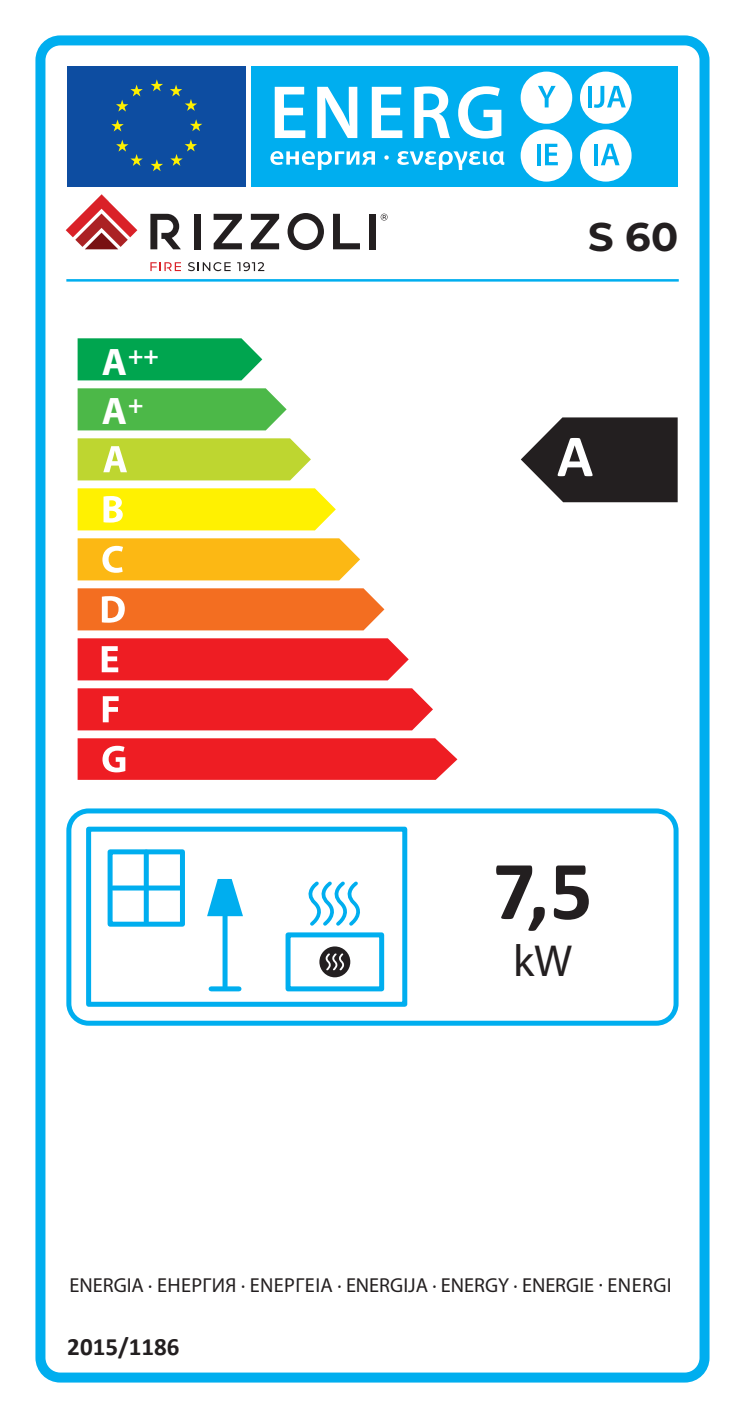
<style>
.page{position:relative;width:745px;height:1418px;background:#fff}
.page>*{position:absolute;margin:0;border:0;box-sizing:border-box;transform-origin:0 0}
.t1{font:700 84.5px "Calibri";color:#231f20}
.t2{font:700 60px "Calibri";color:#fff}
.t3{font:700 45px "Calibri";color:#fff}
.t4{font:45px "Myriad Pro";color:#231f20}
.t5{font:700 40px "Montserrat";color:#231f20}
.t6{font:700 38.5px "Myriad Pro";color:#fff}
.t7{font:700 25.75px "Myriad Pro";color:#fff}
.t8{font:700 25px "Calibri";color:#231f20}
.t9{font:20.25px "Myriad Pro";letter-spacing:.005em;color:#231f20}
.s1{font-size:38.5px}
</style>
<div class="page">
<div style="left:35px;top:35px;width:674px;height:1347px;border:10px solid #00aeef;border-radius:20px"></div>
<div style="left:67px;top:66px;width:178px;height:120px;background:#0d4da1"></div>
<div style="left:251px;top:66px;width:426px;height:120px;background:#00aeef"></div>
<svg style="left:170px;top:85px;width:27px;height:26px"></svg>
<svg style="left:151px;top:79px;width:12px;height:12px"></svg>
<svg style="left:116px;top:85px;width:27px;height:27px"></svg>
<svg style="left:111px;top:120px;width:13px;height:11px"></svg>
<svg style="left:116px;top:140px;width:27px;height:26px"></svg>
<svg style="left:151px;top:159px;width:12px;height:12px"></svg>
<svg style="left:170px;top:140px;width:27px;height:26px"></svg>
<svg style="left:190px;top:119px;width:12px;height:12px"></svg>
<svg style="left:274px;top:87px;width:31px;height:51px"></svg>
<svg style="left:317px;top:87px;width:40px;height:51px"></svg>
<svg style="left:371px;top:87px;width:31px;height:51px"></svg>
<svg style="left:414px;top:86px;width:36px;height:52px"></svg>
<svg style="left:458px;top:86px;width:43px;height:53px"></svg>
<svg style="left:270px;top:151px;width:105px;height:19px"></svg>
<svg style="left:384px;top:155px;width:4px;height:5px"></svg>
<svg style="left:397px;top:151px;width:107px;height:19px"></svg>
<div style="left:520px;top:72px;width:52px;height:52px;background:#fff;border-radius:50%"></div>
<svg style="left:538px;top:86px;width:17px;height:21px"></svg>
<div style="left:579px;top:72px;width:52px;height:52px;background:#fff;border-radius:50%"></div>
<div style="left:520px;top:129px;width:52px;height:53px;background:#fff;border-radius:50%"></div>
<svg style="left:537px;top:144px;width:3px;height:21px"></svg>
<svg style="left:545px;top:144px;width:12px;height:21px"></svg>
<div style="left:579px;top:129px;width:52px;height:53px;background:#fff;border-radius:50%"></div>
<svg style="left:588px;top:86px;width:3px;height:21px"></svg>
<svg style="left:594px;top:86px;width:31px;height:22px"></svg>
<svg style="left:594px;top:144px;width:3px;height:21px"></svg>
<svg style="left:601px;top:144px;width:18px;height:21px"></svg>
<hr style="left:66px;top:279px;width:612px;height:2px;background:#00aeef">
<svg style="left:520px;top:417px;width:157px;height:85px;background:#423f3f"></svg>
<div style="left:66px;top:808px;width:612px;height:217px;border:5px solid #00aeef;border-radius:20px"></div>
<div style="left:78px;top:388px;width:208px;height:42px;background:#4cb848"></div>
<svg style="left:78px;top:338px;width:184px;height:42px;background:#0faa59"></svg>
<svg style="left:78px;top:438px;width:233px;height:42px;background:#c3d941"></svg>
<svg style="left:78px;top:488px;width:257px;height:42px;background:#fff214"></svg>
<svg style="left:78px;top:538px;width:282px;height:42px;background:#fcbc22"></svg>
<svg style="left:78px;top:588px;width:306px;height:42px;background:#f3772f"></svg>
<svg style="left:78px;top:638px;width:330px;height:42px;background:#ee292f"></svg>
<svg style="left:78px;top:688px;width:354px;height:42px;background:#ee272d"></svg>
<svg style="left:78px;top:738px;width:379px;height:41px;background:#ee292f"></svg>
<div style="left:107px;top:849px;width:78px;height:77px;border:5px solid #00aeef"></div>
<div style="left:144px;top:852px;width:5px;height:70px;background:#00aeef"></div>
<div style="left:113px;top:885px;width:67px;height:5px;background:#00aeef"></div>
<div style="left:211px;top:986px;width:28px;height:5px;background:#00aeef"></div>
<div style="left:222px;top:916px;width:5px;height:70px;background:#00aeef"></div>
<svg style="left:207px;top:879px;width:36px;height:37px"></svg>
<div style="left:285px;top:932px;width:99px;height:59px;border:5px solid #00aeef"></div>
<div style="left:86px;top:826px;width:321px;height:180px;border:5px solid #00aeef"></div>
<svg style="left:308px;top:881px;width:52px;height:45px"></svg>
<div style="left:319px;top:946px;width:31px;height:31px;background:#231f20;border-radius:50%"></div>
<svg style="left:325px;top:952px;width:23px;height:19px"></svg>
<svg style="left:237px;top:262px;width:27px;height:9px"></svg>
<svg style="left:188px;top:262px;width:42px;height:9px"></svg>
<svg style="left:150px;top:262px;width:31px;height:9px"></svg>
<div style="left:193px;top:214px;width:7px;height:35px;background:#231f20"></div>
<svg style="left:333px;top:214px;width:27px;height:35px"></svg>
<div style="left:368px;top:214px;width:7px;height:35px;background:#231f20"></div>
<svg style="left:287px;top:213px;width:37px;height:37px"></svg>
<svg style="left:150px;top:214px;width:31px;height:35px"></svg>
<svg style="left:213px;top:214px;width:29px;height:35px"></svg>
<svg style="left:251px;top:214px;width:28px;height:35px"></svg>
<svg style="left:66px;top:194px;width:71px;height:55px"></svg>
<svg style="left:380px;top:214px;width:7px;height:6px"></svg>
<p class="t3" style="left:100px;top:329px;width:42px">A<sup>+</sup></p>
<p class="t3" style="left:100px;top:385px;width:29px">A</p>
<p class="t7" style="left:102px;top:338px;width:58px"><span class="s1">A</span>++</p>
<p class="t6" style="left:102px;top:386px;width:43px">A<sup>+</sup></p>
<p class="t5" style="left:588px;top:208px;width:91px">S 60</p>
<p class="t2" style="left:556px;top:413px;width:38px">A</p>
<p class="t1" style="left:492px;top:831px;width:101px">7,5</p>
<p class="t4" style="left:513px;top:933px;width:61px">kW</p>
<p class="t9" style="left:69px;top:1272px;width:603px">ENERGIA · ЕНЕРГИЯ · ΕΝΕΡΓΕΙΑ · ENERGIJA · ENERGY · ENERGIE · ENERGI</p>
<p class="t8" style="left:67px;top:1328px;width:114px">2015/1186</p>
</div>
